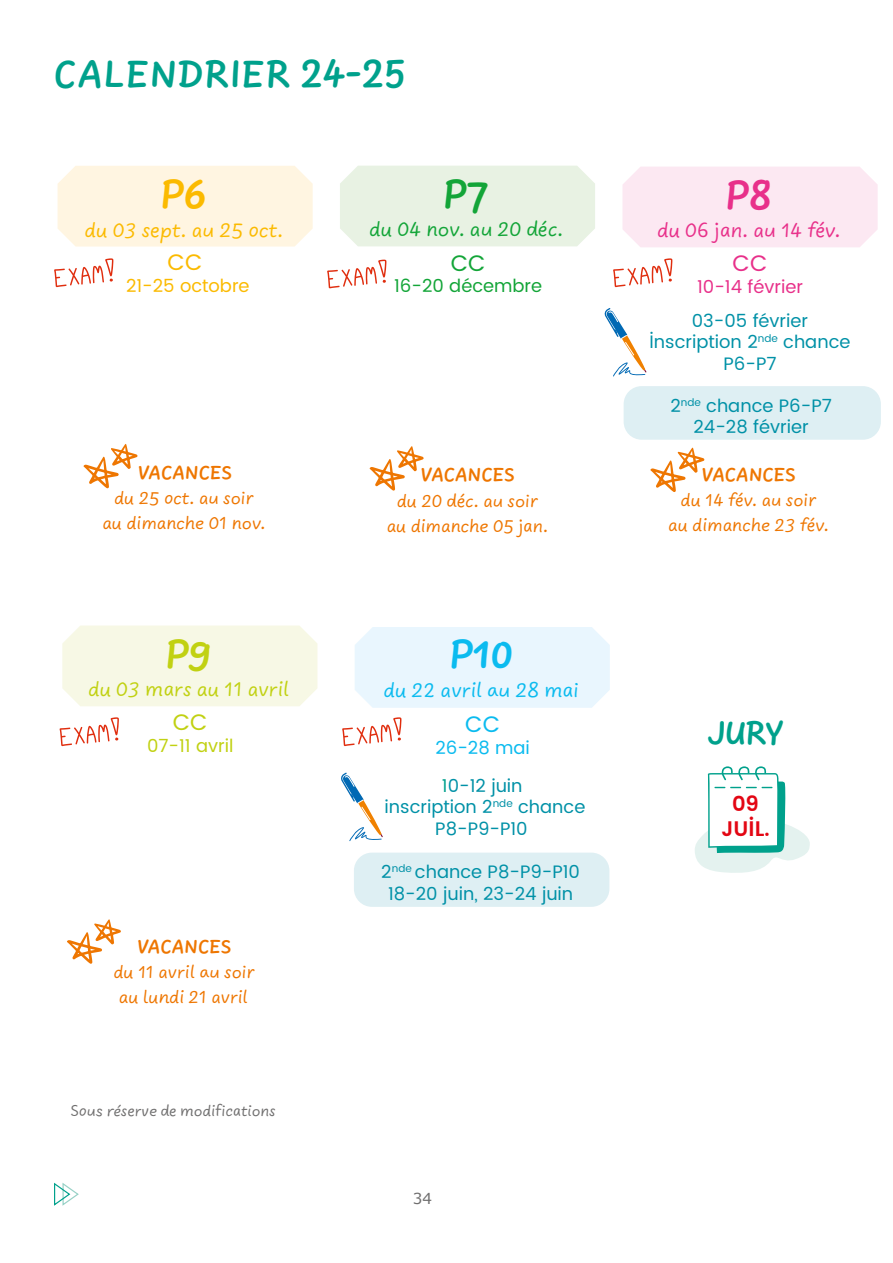
<style>
.page{position:relative;width:893px;height:1263px;background:#fff}
.page>*{position:absolute;margin:0;border:0;box-sizing:border-box;transform-origin:0 0}
.t1{font:700 45px "Uberhand Text Pro";color:#0bbbef}
.t2{font:700 45px "Uberhand Text Pro";color:#fbba00}
.t3{font:700 45px "Uberhand Text Pro";color:#13a538}
.t4{font:700 45px "Uberhand Text Pro";color:#e8308a}
.t5{font:700 45px "Uberhand Text Pro";color:#c1d112}
.t6{font:700 42px "Uberhand Text Pro";letter-spacing:.055em;color:#00a18c}
.t7{font:700 36px "Uberhand Text Pro";color:#00a18c}
.t8{font:24px "Uberhand Text Pro";color:#fbba00}
.t9{font:24px "Uberhand Text Pro";color:#c1d112}
.t10{font:24px "Uberhand Text Pro";color:#13a538}
.t11{font:24px "Uberhand Text Pro";color:#e8308a}
.t12{font:24px "Uberhand Text Pro";color:#0bbbef}
.t13{font:22.5px "UA Poppins Texte";color:#fbba00}
.t14{font:22.5px "UA Poppins Texte";color:#13a538}
.t15{font:22.5px "UA Poppins Texte";color:#e8308a}
.t16{font:22.5px "UA Poppins Texte";color:#c1d112}
.t17{font:22.5px "UA Poppins Texte";color:#0bbbef}
.t18{font:21px/25.2px "Uberhand Text Pro";color:#ee7601;text-align:center}
.t19{font:700 21px "Uberhand Text Pro";letter-spacing:.03em;color:#ee7601}
.t20{font:600 21px/25.3px "UA Poppins Texte";color:#e30613;text-align:center}
.t21{font:18px/21.6px "UA Poppins Texte";color:#0091a7;text-align:center}
.t22{font:18px "Uberhand Text Pro";color:#706f6f}
.t23{font:18px/37.5px "UA Poppins Texte";color:#0bbbef;text-align:center}
.t24{font:18px "UA Poppins Texte";color:#13a538}
.t25{font:18px "UA Poppins Texte";color:#fbba00}
.t26{font:18px "UA Poppins Texte";color:#e8308a}
.t27{font:18px "UA Poppins Texte";color:#c1d112}
.t28{font:15.15px "Verdana";color:#706f6f}
.s1{color:#00a18c}
.s2{color:#0091a7}
</style>
<div class="page">
<svg style="left:54px;top:1182px;width:25px;height:24px"></svg>
<div style="left:58px;top:166px;width:255px;height:81px;background:#fff5e1"></div>
<div style="left:340px;top:166px;width:255px;height:80px;background:#e8f2e3"></div>
<div style="left:622px;top:167px;width:256px;height:80px;background:#fce8f2"></div>
<div style="left:624px;top:386px;width:257px;height:54px;background:#deeff3;border-radius:18px"></div>
<div style="left:62px;top:625px;width:255px;height:81px;background:#f7f8e5"></div>
<div style="left:355px;top:627px;width:255px;height:81px;background:#e9f6fe"></div>
<div style="left:354px;top:853px;width:255px;height:54px;background:#deeff3;border-radius:18px"></div>
<svg style="left:604px;top:308px;width:42px;height:68px"></svg>
<svg style="left:341px;top:772px;width:42px;height:69px"></svg>
<svg style="left:84px;top:444px;width:54px;height:45px"></svg>
<svg style="left:369px;top:446px;width:55px;height:45px"></svg>
<svg style="left:67px;top:919px;width:54px;height:45px"></svg>
<svg style="left:650px;top:448px;width:55px;height:44px"></svg>
<svg style="left:54px;top:258px;width:59px;height:29px"></svg>
<svg style="left:327px;top:259px;width:59px;height:29px"></svg>
<svg style="left:613px;top:258px;width:59px;height:29px"></svg>
<svg style="left:59px;top:717px;width:60px;height:29px"></svg>
<svg style="left:342px;top:717px;width:59px;height:29px"></svg>
<svg style="left:695px;top:766px;width:115px;height:107px"></svg>
<h2 class="t6" style="left:55px;top:44px;width:353px">CALENDRIER 24-25</h2>
<h1 class="t2" style="left:161px;top:161px;width:48px">P6</h1>
<h3 class="t8" style="left:85px;top:214px;width:200px">du 03 sept. au 25 oct.</h3>
<p class="t13" style="left:168px;top:246px;width:36px">CC</p>
<p class="t25" style="left:126px;top:272px;width:125px">21-25 octobre</p>
<p class="t19" style="left:138px;top:457px;width:95px">VACANCES</p>
<p class="t18" style="left:103px;top:484px;width:165px">du 25 oct. au soir au dimanche 01 nov.</p>
<h1 class="t5" style="left:166px;top:621px;width:48px">P9</h1>
<h3 class="t9" style="left:88px;top:674px;width:203px">du 03 mars au 11 avril</h3>
<p class="t16" style="left:173px;top:706px;width:36px">CC</p>
<p class="t27" style="left:147px;top:732px;width:88px">07-11 avril</p>
<p class="t19" style="left:137px;top:931px;width:95px">VACANCES</p>
<p class="t18" style="left:114px;top:958px;width:143px;text-align:left">du 11 avril au soir au lundi 21 avril</p>
<p class="t22" style="left:71px;top:1099px;width:207px">Sous réserve de modifications</p>
<h1 class="t3" style="left:444px;top:161px;width:48px">P7</h1>
<h3 class="t10" style="left:370px;top:214px;width:196px">du 04 nov. au 20 déc.</h3>
<p class="t14" style="left:451px;top:247px;width:36px">CC</p>
<p class="t24" style="left:394px;top:273px;width:150px">16-20 décembre</p>
<p class="t19" style="left:421px;top:460px;width:95px">VACANCES</p>
<p class="t18" style="left:387px;top:487px;width:163px">du 20 déc. au soir au dimanche 05 jan.</p>
<h1 class="t1" style="left:450px;top:621px;width:65px">P10</h1>
<h3 class="t12" style="left:384px;top:674px;width:197px">du 22 avril au 28 mai</h3>
<p class="t17" style="left:465px;top:708px;width:36px">CC</p>
<p class="t23" style="left:435px;top:730px;width:96px">26-28 mai<br><span class="s1">1</span><span class="s2">0-12 juin</span></p>
<p class="t21" style="left:385px;top:797px;width:202px">inscription 2<sup>nde</sup> chance<br>P8-P9-P10</p>
<p class="t21" style="left:381px;top:862px;width:200px">2<sup>nde</sup> chance P8-P9-P10<br>18-20 juin, 23-24 juin</p>
<p class="t28" style="left:413px;top:1188px;width:21px">34</p>
<h1 class="t4" style="left:726px;top:162px;width:48px">P8</h1>
<h3 class="t11" style="left:657px;top:215px;width:185px">du 06 jan. au 14 fév.</h3>
<p class="t15" style="left:733px;top:247px;width:36px">CC</p>
<p class="t26" style="left:697px;top:273px;width:107px">10-14 février</p>
<p class="t21" style="left:650px;top:310px;width:202px">03-05 février<br>Inscription 2<sup>nde</sup> chance<br>P6-P7</p>
<p class="t21" style="left:670px;top:395px;width:163px">2<sup>nde</sup> chance P6-P7<br>24-28 février</p>
<p class="t19" style="left:702px;top:459px;width:95px">VACANCES</p>
<p class="t18" style="left:668px;top:486px;width:162px">du 14 fév. au soir au dimanche 23 fév.</p>
<h3 class="t7" style="left:708px;top:707px;width:77px">JURY</h3>
<p class="t20" style="left:721px;top:789px;width:50px">09<br>JUIL.</p>
</div>
